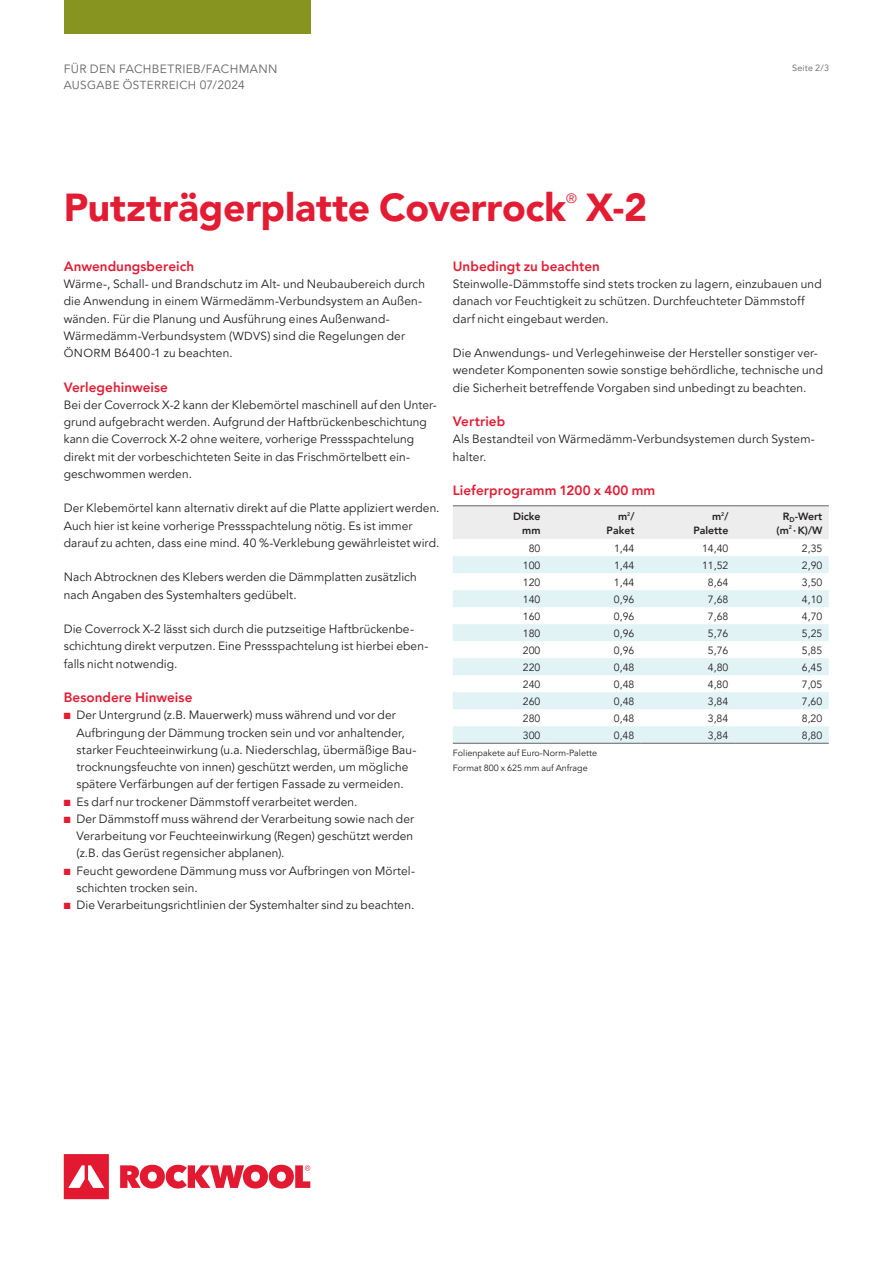
<style>
.page{position:relative;width:893px;height:1263px;background:#fff}
.page>*{position:absolute;margin:0;border:0;box-sizing:border-box;transform-origin:0 0}
.t1{font:900 39px "Avenir LT Pro";letter-spacing:-.005em;color:#e31c33}
.t2{font:800 13.5px "Avenir LT Pro";letter-spacing:.005em;color:#e31c33}
.t3{font:13.5px "Avenir LT Pro";color:#e31c33}
.t4{font:12px/17.2px "Avenir LT Pro";letter-spacing:.01em;color:#231f20}
.t5{font:12px "Avenir LT Pro";letter-spacing:.03em;color:#636366}
.t6{font:11.7px "Avenir LT Pro";letter-spacing:.03em;color:#636366}
.t7{font:10.5px "Avenir LT Pro";color:#231f20}
.t8{font:800 10.5px/13.5px "Avenir LT Pro";color:#231f20;text-align:right}
.t9{font:9px/14.7px "Avenir LT Pro";color:#231f20}
.t10{font:9px "Avenir LT Pro";letter-spacing:.025em;color:#636366}
.s1{font-size:12px}
.s2{font-size:11.7px}
.s3{color:#e31c33}
</style>
<div class="page">
<div style="left:64px;top:0;width:246px;height:34px;background:#87941f"></div>
<svg style="left:64px;top:1154px;width:246px;height:45px"></svg>
<div style="left:453px;top:506px;width:376px;height:33px;background:#ededee"></div>
<svg style="left:453px;top:556px;width:376px;height:187px;fill:#e2f3f6"></svg>
<hr style="left:453px;top:505px;width:94px;height:1px;background:#636366">
<hr style="left:547px;top:505px;width:94px;height:1px;background:#636366">
<hr style="left:641px;top:505px;width:94px;height:1px;background:#636366">
<hr style="left:735px;top:505px;width:94px;height:1px;background:#636366">
<hr style="left:453px;top:743px;width:94px;height:1px;background:#636366">
<hr style="left:547px;top:743px;width:94px;height:1px;background:#636366">
<hr style="left:641px;top:743px;width:94px;height:1px;background:#636366">
<hr style="left:735px;top:743px;width:94px;height:1px;background:#636366">
<p class="t5" style="left:64px;top:62px;width:215px">FÜR DEN FACHBETRIEB/FACHMANN</p>
<p class="t6" style="left:64px;top:78px;width:182px">AUSGABE ÖSTERREICH <span class="s1">07/2024</span></p>
<p class="t10" style="left:792px;top:62px;width:39px">Seite 2/3</p>
<h1 class="t1" style="left:64px;top:184px;width:504px">Putzträgerplatte Coverrock</h1>
<p class="t3" style="left:566px;top:190px;width:12px">®</p>
<h1 class="t1" style="left:586px;top:184px;width:63px">X-2</h1>
<p class="t2" style="left:64px;top:258px;width:132px">Anwendungsbereich</p>
<p class="t4" style="left:64px;top:276px;width:363px">Wärme-, Schall- und Brandschutz im Alt- und Neubaubereich durch die Anwendung in einem Wärmedämm-Verbundsystem an Außen&shy;wänden. Für die Planung und Ausführung eines Außenwand-Wärmedämm-Verbundsystem (<span class="s2">WDVS</span>) sind die Regelungen der <span class="s2">ÖNORM</span> B6400-1 zu beachten.</p>
<p class="t2" style="left:64px;top:379px;width:106px">Verlegehinweise</p>
<p class="t4" style="left:64px;top:396px;width:375px">Bei der Coverrock X-2 kann der Klebemörtel maschinell auf den Unter&shy;grund aufgebracht werden. Aufgrund der Haftbrückenbeschichtung kann die Coverrock X-2 ohne weitere, vorherige Pressspachtelung direkt mit der vorbeschichteten Seite in das Frischmörtelbett ein&shy;geschwommen werden.</p>
<p class="t4" style="left:64px;top:500px;width:377px">Der Klebemörtel kann alternativ direkt auf die Platte appliziert werden.<br>Auch hier ist keine vorherige Pressspachtelung nötig. Es ist immer darauf zu achten, dass eine mind. 40 %-Verklebung gewährleistet wird.</p>
<p class="t4" style="left:64px;top:569px;width:355px">Nach Abtrocknen des Klebers werden die Dämmplatten zusätzlich nach Angaben des Systemhalters gedübelt.</p>
<p class="t4" style="left:64px;top:621px;width:366px">Die Coverrock X-2 lässt sich durch die putzseitige Haftbrückenbe&shy;schichtung direkt verputzen. Eine Pressspachtelung ist hierbei eben&shy;falls nicht notwendig.</p>
<p class="t2" style="left:64px;top:689px;width:130px">Besondere Hinweise</p>
<p class="t4" style="left:77px;top:707px;width:340px;text-indent:-13px"><span class="s3">■</span> Der Untergrund (z.B. Mauerwerk) muss während und vor der Aufbringung der Dämmung trocken sein und vor anhaltender, starker Feuchteeinwirkung (u.a. Niederschlag, übermäßige Bau&shy;trocknungsfeuchte von innen) geschützt werden, um mögliche spätere Verfärbungen auf der fertigen Fassade zu vermeiden.</p>
<p class="t4" style="left:64px;top:793px;width:295px"><span class="s3">■</span> Es darf nur trockener Dämmstoff verarbeitet werden.</p>
<p class="t4" style="left:77px;top:810px;width:339px;text-align:justify;text-indent:-13px"><span class="s3">■</span> Der Dämmstoff muss während der Verarbeitung sowie nach der Verarbeitung vor Feuchteeinwirkung (Regen) geschützt werden (z.B. das Gerüst regensicher abplanen).</p>
<p class="t4" style="left:77px;top:862px;width:340px;text-indent:-13px"><span class="s3">■</span> Feucht gewordene Dämmung muss vor Aufbringen von Mörtel&shy;schichten trocken sein.</p>
<p class="t4" style="left:64px;top:897px;width:352px"><span class="s3">■</span> Die Verarbeitungsrichtlinien der Systemhalter sind zu beachten.</p>
<p class="t2" style="left:453px;top:258px;width:149px">Unbedingt zu beachten</p>
<p class="t4" style="left:453px;top:276px;width:370px">Steinwolle-Dämmstoffe sind stets trocken zu lagern, einzubauen und danach vor Feuchtigkeit zu schützen. Durchfeuchteter Dämmstoff darf nicht eingebaut werden.</p>
<p class="t4" style="left:453px;top:345px;width:372px">Die Anwendungs- und Verlegehinweise der Hersteller sonstiger ver&shy;wendeter Komponenten sowie sonstige behördliche, technische und die Sicherheit betreffende Vorgaben sind unbedingt zu beachten.</p>
<p class="t2" style="left:453px;top:413px;width:54px">Vertrieb</p>
<p class="t4" style="left:453px;top:431px;width:364px">Als Bestandteil von Wärmedämm-Verbundsystemen durch System&shy;halter.</p>
<p class="t2" style="left:453px;top:482px;width:204px">Lieferprogramm 1200 x 400 mm</p>
<p class="t8" style="left:513px;top:510px;width:29px">Dicke mm</p>
<p class="t8" style="left:607px;top:510px;width:29px">m<sup>2</sup>/<br>Paket</p>
<p class="t8" style="left:693px;top:510px;width:37px">m<sup>2</sup>/<br>Palette</p>
<p class="t8" style="left:777px;top:510px;width:47px">R<sub>D</sub>-Wert (m<sup>2</sup> ·K)/W</p>
<p class="t7" style="left:529px;top:542px;width:13px">80</p>
<p class="t7" style="left:614px;top:542px;width:22px">1,44</p>
<p class="t7" style="left:702px;top:542px;width:28px">14,40</p>
<p class="t7" style="left:802px;top:542px;width:22px">2,35</p>
<p class="t7" style="left:523px;top:559px;width:19px">100</p>
<p class="t7" style="left:614px;top:559px;width:22px">1,44</p>
<p class="t7" style="left:702px;top:559px;width:28px">11,52</p>
<p class="t7" style="left:802px;top:559px;width:22px">2,90</p>
<p class="t7" style="left:523px;top:576px;width:19px">120</p>
<p class="t7" style="left:614px;top:576px;width:22px">1,44</p>
<p class="t7" style="left:708px;top:576px;width:22px">8,64</p>
<p class="t7" style="left:802px;top:576px;width:22px">3,50</p>
<p class="t7" style="left:523px;top:593px;width:19px">140</p>
<p class="t7" style="left:614px;top:593px;width:22px">0,96</p>
<p class="t7" style="left:708px;top:593px;width:22px">7,68</p>
<p class="t7" style="left:802px;top:593px;width:22px">4,10</p>
<p class="t7" style="left:523px;top:610px;width:19px">160</p>
<p class="t7" style="left:614px;top:610px;width:22px">0,96</p>
<p class="t7" style="left:708px;top:610px;width:22px">7,68</p>
<p class="t7" style="left:802px;top:610px;width:22px">4,70</p>
<p class="t7" style="left:523px;top:627px;width:19px">180</p>
<p class="t7" style="left:614px;top:627px;width:22px">0,96</p>
<p class="t7" style="left:708px;top:627px;width:22px">5,76</p>
<p class="t7" style="left:802px;top:627px;width:22px">5,25</p>
<p class="t7" style="left:523px;top:644px;width:19px">200</p>
<p class="t7" style="left:614px;top:644px;width:22px">0,96</p>
<p class="t7" style="left:708px;top:644px;width:22px">5,76</p>
<p class="t7" style="left:802px;top:644px;width:22px">5,85</p>
<p class="t7" style="left:523px;top:661px;width:19px">220</p>
<p class="t7" style="left:614px;top:661px;width:22px">0,48</p>
<p class="t7" style="left:708px;top:661px;width:22px">4,80</p>
<p class="t7" style="left:802px;top:661px;width:22px">6,45</p>
<p class="t7" style="left:523px;top:678px;width:19px">240</p>
<p class="t7" style="left:614px;top:678px;width:22px">0,48</p>
<p class="t7" style="left:708px;top:678px;width:22px">4,80</p>
<p class="t7" style="left:802px;top:678px;width:22px">7,05</p>
<p class="t7" style="left:523px;top:695px;width:19px">260</p>
<p class="t7" style="left:614px;top:695px;width:22px">0,48</p>
<p class="t7" style="left:708px;top:695px;width:22px">3,84</p>
<p class="t7" style="left:802px;top:695px;width:22px">7,60</p>
<p class="t7" style="left:523px;top:712px;width:19px">280</p>
<p class="t7" style="left:614px;top:712px;width:22px">0,48</p>
<p class="t7" style="left:708px;top:712px;width:22px">3,84</p>
<p class="t7" style="left:802px;top:712px;width:22px">8,20</p>
<p class="t7" style="left:523px;top:729px;width:19px">300</p>
<p class="t7" style="left:614px;top:729px;width:22px">0,48</p>
<p class="t7" style="left:708px;top:729px;width:22px">3,84</p>
<p class="t7" style="left:802px;top:729px;width:22px">8,80</p>
<p class="t9" style="left:453px;top:746px;width:146px">Folienpakete auf Euro-Norm-Palette<br>Format 800 x 625 mm auf Anfrage</p>
</div>
